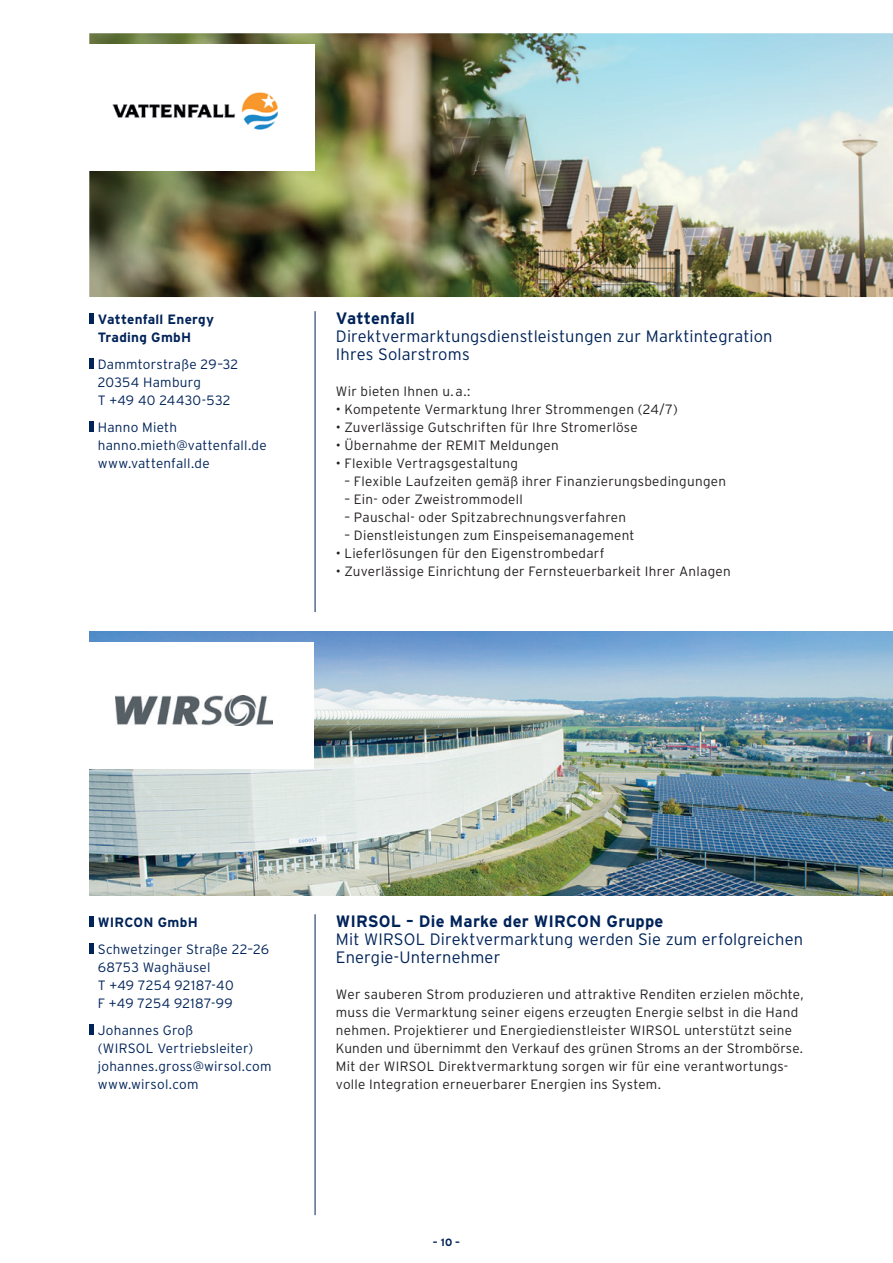
<style>
.page{position:relative;width:893px;height:1263px;background:#fff}
.page>*{position:absolute;margin:0;border:0;box-sizing:border-box;transform-origin:0 0}
.t1{font:300 16.5px/18px "Interstate";letter-spacing:.01em;color:#002359}
.t2{font:700 16.5px "Interstate";letter-spacing:.01em;color:#002359}
.t3{font:300 13.5px/18px "Interstate";letter-spacing:.02em;color:#231f20}
.t4{font:300 13.5px/18px "Interstate";letter-spacing:.02em;color:#002359}
.t5{font:700 13.5px/18px "Interstate";letter-spacing:.02em;color:#002359}
.t6{font:700 10.5px "Interstate";color:#002359}
</style>
<div class="page">
<img style="left:89px;top:33px;width:804px;height:264px">
<img style="left:89px;top:631px;width:804px;height:264px">
<div style="left:83px;top:45px;width:231px;height:126px;background:#fff"></div>
<div style="left:76px;top:643px;width:238px;height:126px;background:#fff"></div>
<hr style="left:315px;top:311px;width:1px;height:301px;background:#002359">
<hr style="left:315px;top:914px;width:1px;height:301px;background:#002359">
<hr style="left:89px;top:313px;width:4px;height:11px;background:#002359">
<hr style="left:89px;top:358px;width:4px;height:11px;background:#002359">
<hr style="left:89px;top:421px;width:4px;height:11px;background:#002359">
<hr style="left:89px;top:916px;width:4px;height:11px;background:#002359">
<hr style="left:89px;top:943px;width:4px;height:11px;background:#002359">
<hr style="left:89px;top:1024px;width:4px;height:11px;background:#002359">
<img style="left:116px;top:696px;width:156px;height:29px">
<img style="left:113px;top:92px;width:165px;height:38px">
<p class="t5" style="left:98px;top:310px;width:118px">Vattenfall Energy<br>Trading GmbH</p>
<p class="t4" style="left:98px;top:355px;width:142px">Dammtorstraße 29–32<br>20354 Hamburg<br>T +49 40 24430-532</p>
<p class="t4" style="left:98px;top:418px;width:170px">Hanno Mieth hanno.mieth@vattenfall.de www.vattenfall.de</p>
<p class="t2" style="left:336px;top:309px;width:80px">Vattenfall</p>
<p class="t1" style="left:336px;top:327px;width:438px">Direktvermarktungsdienstleistungen zur Marktintegration<br>Ihres Solarstroms</p>
<p class="t3" style="left:336px;top:382px;width:136px">Wir bieten Ihnen u. a.:</p>
<p class="t3" style="left:336px;top:400px;width:343px">• Kompetente Vermarktung Ihrer Strommengen (24/7)</p>
<p class="t3" style="left:336px;top:418px;width:303px">• Zuverlässige Gutschriften für Ihre Stromerlöse</p>
<p class="t3" style="left:336px;top:436px;width:224px">• Übernahme der REMIT Meldungen</p>
<p class="t3" style="left:336px;top:454px;width:184px">• Flexible Vertragsgestaltung</p>
<p class="t3" style="left:344px;top:472px;width:383px">– Flexible Laufzeiten gemäß ihrer Finanzierungsbedingungen</p>
<p class="t3" style="left:344px;top:490px;width:180px">– Ein- oder Zweistrommodell</p>
<p class="t3" style="left:344px;top:508px;width:283px">– Pauschal- oder Spitzabrechnungsverfahren</p>
<p class="t3" style="left:344px;top:526px;width:292px">– Dienstleistungen zum Einspeisemanagement</p>
<p class="t3" style="left:336px;top:544px;width:270px">• Lieferlösungen für den Eigenstrombedarf</p>
<p class="t3" style="left:336px;top:562px;width:396px">• Zuverlässige Einrichtung der Fernsteuerbarkeit Ihrer Anlagen</p>
<p class="t5" style="left:98px;top:913px;width:102px">WIRCON GmbH</p>
<p class="t4" style="left:98px;top:940px;width:173px">Schwetzinger Straße 22–26<br>68753 Waghäusel<br>T +49 7254 92187-40<br>F +49 7254 92187-99</p>
<p class="t4" style="left:98px;top:1021px;width:175px">Johannes Groß<br>(WIRSOL Vertriebsleiter) johannes.gross@wirsol.com www.wirsol.com</p>
<p class="t2" style="left:336px;top:912px;width:329px">WIRSOL – Die Marke der WIRCON Gruppe</p>
<p class="t1" style="left:336px;top:930px;width:469px">Mit WIRSOL Direktvermarktung werden Sie zum erfolgreichen<br>Energie-Unternehmer</p>
<p class="t3" style="left:336px;top:985px;width:469px">Wer sauberen Strom produzieren und attraktive Renditen erzielen möchte, muss die Vermarktung seiner eigens erzeugten Energie selbst in die Hand nehmen. Projektierer und Energiedienstleister WIRSOL unterstützt seine Kunden und übernimmt den Verkauf des grünen Stroms an der Strombörse.<br>Mit der WIRSOL Direktvermarktung sorgen wir für eine verantwortungs&shy;volle Integration erneuerbarer Energien ins System.</p>
<p class="t6" style="left:433px;top:1237px;width:29px">– 10 –</p>
</div>
